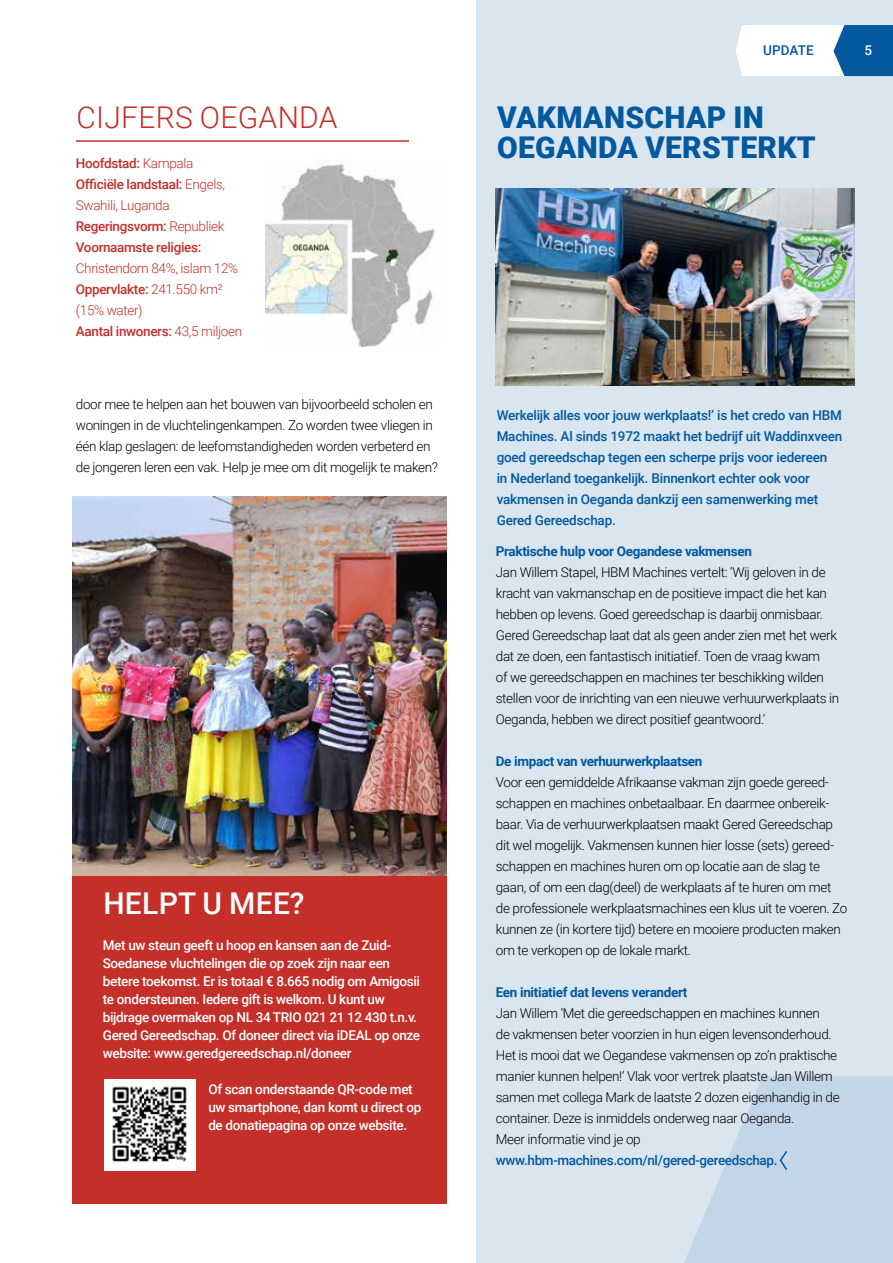
<style>
.page{position:relative;width:893px;height:1263px;background:#fff}
.page>*{position:absolute;margin:0;border:0;box-sizing:border-box;transform-origin:0 0}
.t1{font:900 30px/30px "Roboto";letter-spacing:.01em;color:#03589e}
.t2{font:300 30px "Roboto";letter-spacing:.01em;color:#c42f2a}
.t3{font:500 30px "Roboto";letter-spacing:.01em;color:#fff}
.t4{font:300 13.5px/21px "Roboto";letter-spacing:-.025em;color:#000}
.t5{font:500 13.5px/18px "Roboto";letter-spacing:-.025em;color:#fff}
.t6{font:500 13.5px/21px "Roboto";letter-spacing:-.015em;color:#03589e}
.t7{font:500 13.5px/21px "Roboto";letter-spacing:-.025em;color:#c42f2a}
.t8{font:700 13.5px "Roboto";letter-spacing:-.025em;color:#03589e}
.t9{font:300 13.5px/21px "Roboto";letter-spacing:-.025em;color:#c42f2a}
.s1{font-weight:300}
.s2{font-weight:500}
</style>
<div class="page">
<div style="left:476px;top:0;width:417px;height:1263px;background:#d9e6f0"></div>
<svg style="left:684px;top:1076px;width:209px;height:187px;fill:#c3d6e7"></svg>
<img style="left:496px;top:188px;width:359px;height:197px">
<img style="left:72px;top:497px;width:374px;height:379px">
<hr style="left:76px;top:140px;width:333px;height:2px;background:#c42f2a">
<div style="left:72px;top:876px;width:374px;height:327px;background:#c42f2a"></div>
<img style="left:104px;top:1079px;width:92px;height:91px">
<svg style="left:779px;top:1149px;width:10px;height:23px"></svg>
<img style="left:265px;top:164px;width:170px;height:183px">
<svg style="left:736px;top:25px;width:157px;height:51px;background:#a7c5dd"></svg>
<h1 class="t2" style="left:76px;top:96px;width:263px">CIJFERS OEGANDA</h1>
<p class="t7" style="left:76px;top:152px;width:151px">Hoofdstad: <span class="s1">Kampala<br></span>Officiële landstaal: <span class="s1">Engels,<br>Swahili, Luganda<br></span>Regeringsvorm: <span class="s1">Republiek<br></span>Voornaamste religies:</p>
<p class="t9" style="left:76px;top:257px;width:168px">Christendom 84%, islam 12%<br><span class="s2">Oppervlakte:</span> 241.550 km² (15% water)<br><span class="s2">Aantal inwoners:</span> 43,5 miljoen</p>
<p class="t4" style="left:76px;top:393px;width:364px">door mee te helpen aan het bouwen van bijvoorbeeld scholen en woningen in de vluchtelingenkampen. Zo worden twee vliegen in één klap geslagen: de leefomstandigheden worden verbeterd en de jongeren leren een vak. Help je mee om dit mogelijk te maken?</p>
<h1 class="t3" style="left:103px;top:882px;width:203px">HELPT U MEE?</h1>
<p class="t5" style="left:103px;top:935px;width:319px">Met uw steun geeft u hoop en kansen aan de Zuid-Soedanese vluchtelingen die op zoek zijn naar een betere toekomst. Er is totaal € 8.665 nodig om Amigosii te ondersteunen. Iedere gift is welkom. U kunt uw bijdrage overmaken op NL 34 TRIO 021 21 12 430 t.n.v.<br>Gered Gereedschap. Of doneer direct via iDEAL op onze website: www.geredgereedschap.nl/doneer</p>
<p class="t5" style="left:208px;top:1079px;width:214px">Of scan onderstaande QR-code met uw smartphone, dan komt u direct op de donatiepagina op onze website.</p>
<p class="t6" style="left:763px;top:40px;width:52px">UPDATE</p>
<p class="t5" style="left:864px;top:41px;width:9px">5</p>
<h1 class="t1" style="left:497px;top:101px;width:320px">VAKMANSCHAP IN<br>OEGANDA VERSTERKT</h1>
<p class="t6" style="left:497px;top:404px;width:347px">Werkelijk alles voor jouw werkplaats!’ is het credo van HBM Machines. Al sinds 1972 maakt het bedrijf uit Waddinxveen goed gereedschap tegen een scherpe prijs voor iedereen<br>in Nederland toegankelijk. Binnenkort echter ook voor vakmensen in Oeganda dankzij een samenwerking met Gered Gereedschap.</p>
<p class="t8" style="left:496px;top:542px;width:258px">Praktische hulp voor Oegandese vakmensen</p>
<p class="t4" style="left:496px;top:561px;width:345px">Jan Willem Stapel, HBM Machines vertelt: ‘Wij geloven in de kracht van vakmanschap en de positieve impact die het kan hebben op levens. Goed gereedschap is daarbij onmisbaar.<br>Gered Gereedschap laat dat als geen ander zien met het werk dat ze doen, een fantastisch initiatief. Toen de vraag kwam<br>of we gereedschappen en machines ter beschikking wilden stellen voor de inrichting van een nieuwe verhuurwerkplaats in Oeganda, hebben we direct positief geantwoord.’</p>
<p class="t8" style="left:496px;top:752px;width:208px">De impact van verhuurwerkplaatsen</p>
<p class="t4" style="left:496px;top:771px;width:353px">Voor een gemiddelde Afrikaanse vakman zijn goede gereed&shy;schappen en machines onbetaalbaar. En daarmee onbereik&shy;baar. Via de verhuurwerkplaatsen maakt Gered Gereedschap dit wel mogelijk. Vakmensen kunnen hier losse (sets) gereed&shy;schappen en machines huren om op locatie aan de slag te gaan, of om een dag(deel) de werkplaats af te huren om met de professionele werkplaatsmachines een klus uit te voeren. Zo kunnen ze (in kortere tijd) betere en mooiere producten maken om te verkopen op de lokale markt.</p>
<p class="t8" style="left:496px;top:983px;width:193px">Een initiatief dat levens verandert</p>
<p class="t4" style="left:496px;top:1002px;width:345px">Jan Willem ‘Met die gereedschappen en machines kunnen<br>de vakmensen beter voorzien in hun eigen levensonderhoud.<br>Het is mooi dat we Oegandese vakmensen op zo’n praktische manier kunnen helpen!’ Vlak voor vertrek plaatste Jan Willem samen met collega Mark de laatste 2 dozen eigenhandig in de container. Deze is inmiddels onderweg naar Oeganda.<br>Meer informatie vind je op</p>
<p class="t6" style="left:496px;top:1150px;width:283px">www.hbm-machines.com/nl/gered-gereedschap.</p>
</div>
